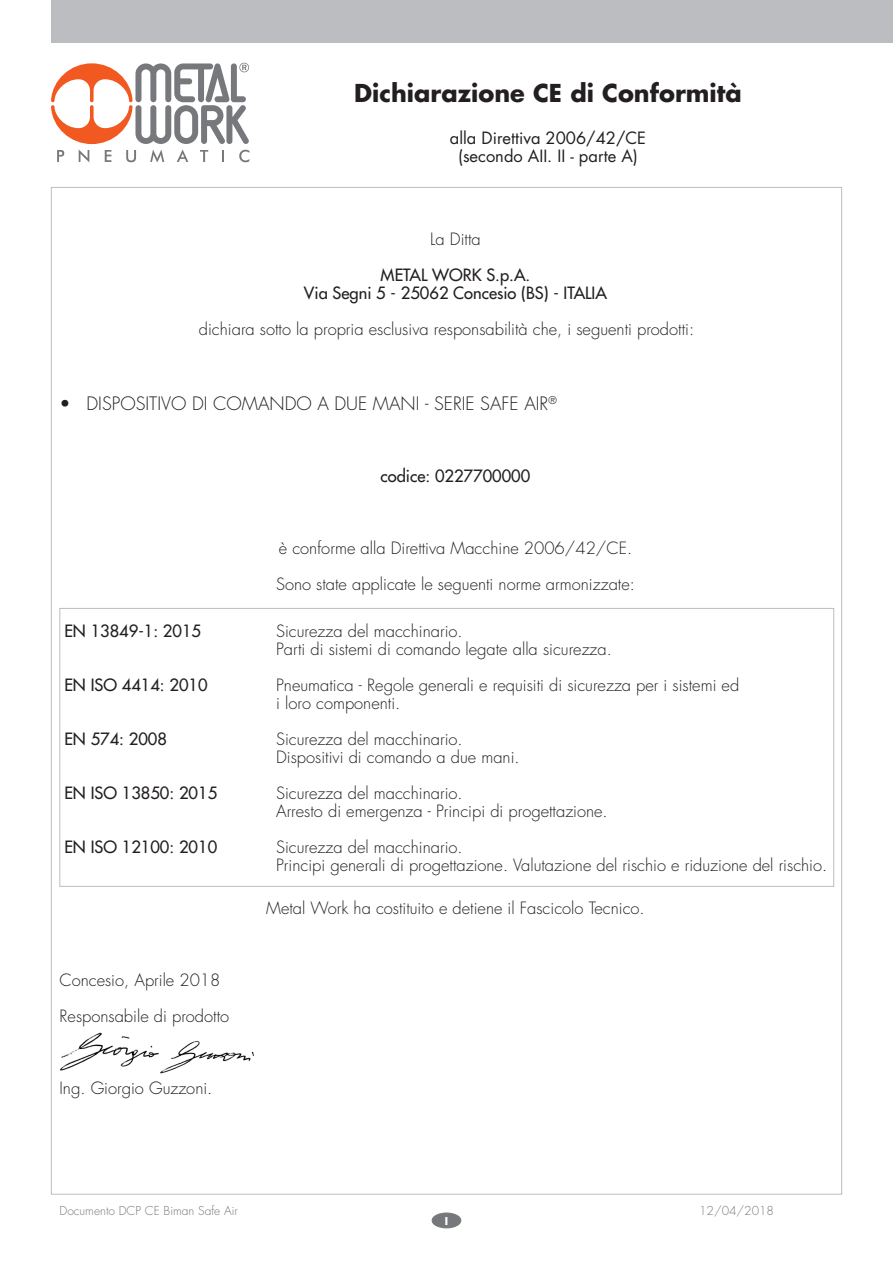
<style>
.page{position:relative;width:893px;height:1263px;background:#fff}
.page>*{position:absolute;margin:0;border:0;box-sizing:border-box;transform-origin:0 0}
.t1{font:700 24px "Futura Std";color:#231f20}
.t2{font:300 18px "Futura Std";color:#231f20}
.Normale{font:300 16.5px "Futura Std";color:#231f20}
.Titolo_2{font:500 16.5px "Futura Std";color:#231f20}
.t3{font:16.5px "Futura Std";color:#231f20}
.Titolo_3{font:300 16.5px "Futura Std";color:#231f20}
.Normale-2{font:500 16.5px "Futura Std";color:#231f20}
.t4{font:300 12px "Futura Std";color:#76787b}
.t5{font:700 10.5px "Futura Std";color:#fff}
</style>
<div class="page">
<div style="left:51px;top:0;width:842px;height:43px;background:#bcbdc0"></div>
<img style="left:60px;top:1032px;width:194px;height:41px">
<svg style="left:51px;top:63px;width:198px;height:99px"></svg>
<div style="left:432px;top:1213px;width:29px;height:15px;background:#76787b;border-radius:50%"></div>
<div style="left:432px;top:1213px;width:29px;height:15px;border:1px solid #76787b;border-radius:50%"></div>
<p class="t1" style="left:354px;top:78px;width:389px">Dichiarazione CE di Conformità</p>
<p class="t3" style="left:450px;top:128px;width:198px">alla Direttiva 2006/42/CE</p>
<p class="t3" style="left:458px;top:146px;width:181px">(secondo AII. II - parte A)</p>
<p class="Normale" style="left:430px;top:229px;width:52px">La Ditta</p>
<p class="Normale-2" style="left:381px;top:265px;width:151px">METAL WORK S.p.A.</p>
<p class="Titolo_2" style="left:304px;top:283px;width:305px">Via Segni 5 - 25062 Concesio (BS) - ITALIA</p>
<p class="Normale" style="left:199px;top:319px;width:497px">dichiara sotto la propria esclusiva responsabilità che, i seguenti prodotti:</p>
<p class="t2" style="left:60px;top:393px;width:499px">• DISPOSITIVO DI COMANDO A DUE MANI - SERIE SAFE AIR<sup>®</sup></p>
<p class="Normale-2" style="left:381px;top:466px;width:151px">codice: 0227700000</p>
<p class="Normale" style="left:279px;top:538px;width:355px">è conforme alla Direttiva Macchine 2006/42/CE.</p>
<p class="Normale" style="left:276px;top:574px;width:360px">Sono state applicate le seguenti norme armonizzate:</p>
<p class="Titolo_2" style="left:64px;top:621px;width:138px">EN 13849-1: 2015</p>
<p class="Normale" style="left:276px;top:621px;width:188px">Sicurezza del macchinario.</p>
<p class="Normale" style="left:276px;top:639px;width:337px">Parti di sistemi di comando legate alla sicurezza.</p>
<p class="Titolo_2" style="left:64px;top:675px;width:145px">EN ISO 4414: 2010</p>
<p class="Normale" style="left:276px;top:675px;width:465px">Pneumatica - Regole generali e requisiti di sicurezza per i sistemi ed</p>
<p class="Normale" style="left:276px;top:693px;width:126px">i loro componenti.</p>
<p class="Titolo_2" style="left:64px;top:729px;width:104px">EN 574: 2008</p>
<p class="Normale" style="left:276px;top:729px;width:188px">Sicurezza del macchinario.</p>
<p class="Normale" style="left:276px;top:747px;width:245px">Dispositivi di comando a due mani.</p>
<p class="Titolo_2" style="left:64px;top:783px;width:154px">EN ISO 13850: 2015</p>
<p class="Normale" style="left:276px;top:783px;width:188px">Sicurezza del macchinario.</p>
<p class="Normale" style="left:276px;top:801px;width:333px">Arresto di emergenza - Principi di progettazione.</p>
<p class="Titolo_2" style="left:64px;top:837px;width:154px">EN ISO 12100: 2010</p>
<p class="Normale" style="left:276px;top:837px;width:188px">Sicurezza del macchinario.</p>
<p class="Normale" style="left:276px;top:855px;width:553px">Principi generali di progettazione. Valutazione del rischio e riduzione del rischio.</p>
<p class="Titolo_3" style="left:60px;top:970px;width:162px">Concesio, Aprile 2018</p>
<p class="Titolo_3" style="left:60px;top:1006px;width:171px">Responsabile di prodotto</p>
<p class="Normale" style="left:60px;top:1078px;width:154px">Ing. Giorgio Guzzoni.</p>
<p class="Normale" style="left:266px;top:898px;width:380px">Metal Work ha costituito e detiene il Fascicolo Tecnico.</p>
<p class="t4" style="left:60px;top:1203px;width:180px">Documento DCP CE Biman Safe Air</p>
<p class="t4" style="left:699px;top:1203px;width:76px">12/04/2018</p>
<p class="t5" style="left:445px;top:1214px;width:5px">I</p>
</div>
